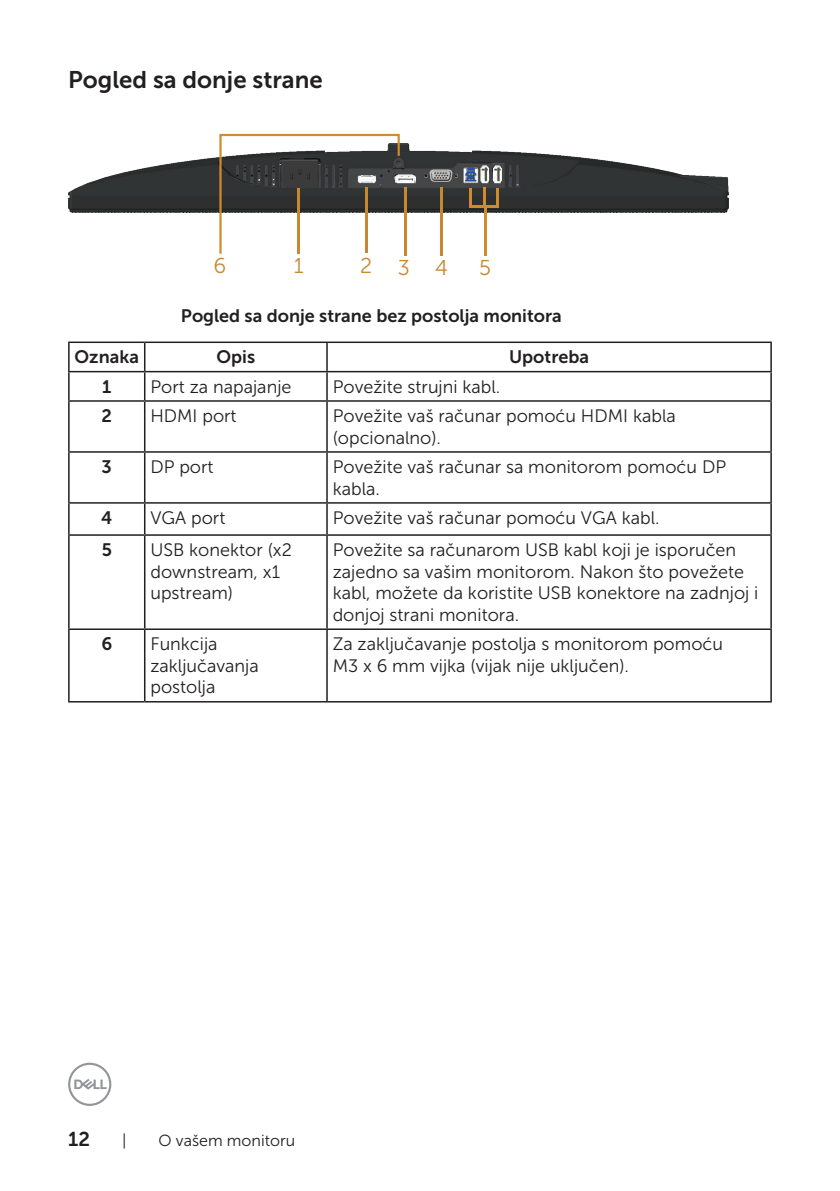
<style>
.page{position:relative;width:840px;height:1191px;background:#fff}
.page>*{position:absolute;margin:0;border:0;box-sizing:border-box;transform-origin:0 0}
.Head_3{font:24px "Museo Sans For Dell 700";color:#231f20}
.t1{font:21.4px "Museo Sans For Dell 300";color:#c78830}
.t2{font:20px "Museo Sans For Dell 700";color:#231f20}
.text{font:18px/21.6px "Museo Sans For Dell 300";color:#231f20}
.text-2{font:18px "Museo Sans For Dell 700";color:#231f20}
.t3{font:16px "Museo Sans For Dell 300";color:#231f20}
</style>
<div class="page">
<svg style="left:68px;top:1062px;width:43px;height:44px"></svg>
<img style="left:68px;top:143px;width:660px;height:69px">
<hr style="left:404px;top:187px;width:2px;height:69px;background:#c88831">
<hr style="left:440px;top:187px;width:2px;height:69px;background:#c88831">
<hr style="left:483px;top:206px;width:3px;height:50px;background:#cf8b2e">
<hr style="left:469px;top:205px;width:29px;height:2px;background:#cf8b2e">
<svg style="left:483px;top:187px;width:2px;height:18px"></svg>
<svg style="left:496px;top:188px;width:2px;height:17px"></svg>
<svg style="left:469px;top:188px;width:2px;height:17px"></svg>
<svg style="left:218px;top:133px;width:182px;height:121px"></svg>
<hr style="left:68px;top:341px;width:77px;height:2px;background:#231f20">
<hr style="left:68px;top:343px;width:2px;height:28px;background:#231f20">
<hr style="left:145px;top:341px;width:182px;height:2px;background:#231f20">
<hr style="left:327px;top:341px;width:444px;height:2px;background:#231f20">
<hr style="left:68px;top:371px;width:77px;height:1px;background:#231f20">
<hr style="left:68px;top:372px;width:2px;height:28px;background:#231f20">
<hr style="left:145px;top:371px;width:182px;height:1px;background:#231f20">
<svg style="left:144px;top:343px;width:1px;height:57px"></svg>
<hr style="left:327px;top:371px;width:444px;height:1px;background:#231f20">
<svg style="left:326px;top:343px;width:1px;height:57px"></svg>
<svg style="left:770px;top:343px;width:1px;height:57px"></svg>
<hr style="left:68px;top:400px;width:77px;height:2px;background:#231f20">
<hr style="left:68px;top:402px;width:2px;height:49px;background:#231f20">
<hr style="left:145px;top:400px;width:182px;height:2px;background:#231f20">
<hr style="left:144px;top:402px;width:1px;height:49px;background:#231f20">
<hr style="left:327px;top:400px;width:444px;height:2px;background:#231f20">
<hr style="left:326px;top:402px;width:1px;height:49px;background:#231f20">
<hr style="left:770px;top:402px;width:1px;height:49px;background:#231f20">
<hr style="left:68px;top:451px;width:77px;height:2px;background:#231f20">
<hr style="left:68px;top:453px;width:2px;height:49px;background:#231f20">
<hr style="left:145px;top:451px;width:182px;height:2px;background:#231f20">
<hr style="left:144px;top:453px;width:1px;height:49px;background:#231f20">
<hr style="left:327px;top:451px;width:444px;height:2px;background:#231f20">
<hr style="left:326px;top:453px;width:1px;height:49px;background:#231f20">
<hr style="left:770px;top:453px;width:1px;height:49px;background:#231f20">
<hr style="left:68px;top:503px;width:2px;height:31px;background:#231f20">
<hr style="left:145px;top:502px;width:182px;height:1px;background:#231f20">
<hr style="left:144px;top:503px;width:1px;height:31px;background:#231f20">
<hr style="left:327px;top:502px;width:444px;height:1px;background:#231f20">
<hr style="left:326px;top:503px;width:1px;height:31px;background:#231f20">
<hr style="left:770px;top:503px;width:1px;height:31px;background:#231f20">
<hr style="left:68px;top:536px;width:2px;height:92px;background:#231f20">
<hr style="left:144px;top:536px;width:1px;height:92px;background:#231f20">
<hr style="left:326px;top:536px;width:1px;height:92px;background:#231f20">
<hr style="left:770px;top:536px;width:1px;height:92px;background:#231f20">
<hr style="left:68px;top:630px;width:2px;height:71px;background:#231f20">
<hr style="left:144px;top:630px;width:1px;height:71px;background:#231f20">
<hr style="left:326px;top:630px;width:1px;height:71px;background:#231f20">
<hr style="left:770px;top:630px;width:1px;height:71px;background:#231f20">
<hr style="left:68px;top:502px;width:77px;height:1px;background:#231f20">
<hr style="left:68px;top:534px;width:77px;height:2px;background:#231f20">
<hr style="left:68px;top:628px;width:77px;height:2px;background:#231f20">
<hr style="left:145px;top:534px;width:182px;height:2px;background:#231f20">
<hr style="left:145px;top:628px;width:182px;height:2px;background:#231f20">
<hr style="left:68px;top:701px;width:77px;height:1px;background:#231f20">
<hr style="left:327px;top:534px;width:444px;height:2px;background:#231f20">
<hr style="left:327px;top:628px;width:444px;height:2px;background:#231f20">
<hr style="left:145px;top:701px;width:182px;height:1px;background:#231f20">
<hr style="left:327px;top:701px;width:444px;height:1px;background:#231f20">
<p class="Head_3" style="left:68px;top:67px;width:256px">Pogled sa donje strane</p>
<p class="t1" style="left:213px;top:254px;width:14px">6</p>
<p class="t1" style="left:293px;top:254px;width:11px">1</p>
<p class="t1" style="left:360px;top:256px;width:89px">234</p>
<p class="t1" style="left:479px;top:256px;width:13px">5</p>
<p class="text-2" style="left:181px;top:305px;width:382px">Pogled sa donje strane bez postolja monitora</p>
<p class="text-2" style="left:75px;top:347px;width:66px">Oznaka</p>
<p class="text-2" style="left:216px;top:347px;width:40px">Opis</p>
<p class="text-2" style="left:509px;top:347px;width:81px">Upotreba</p>
<p class="text-2" style="left:102px;top:376px;width:11px">1</p>
<p class="text" style="left:150px;top:376px;width:142px">Port za napajanje</p>
<p class="text" style="left:332px;top:376px;width:169px">Povežite strujni kabl.</p>
<p class="text-2" style="left:101px;top:406px;width:12px">2</p>
<p class="text" style="left:150px;top:405px;width:88px">HDMI port</p>
<p class="text" style="left:332px;top:405px;width:344px">Povežite vaš računar pomoću HDMI kabla (opcionalno).</p>
<p class="text-2" style="left:102px;top:457px;width:12px">3</p>
<p class="text" style="left:150px;top:456px;width:65px">DP port</p>
<p class="text" style="left:332px;top:456px;width:394px">Povežite vaš računar sa monitorom pomoću DP kabla.</p>
<p class="text-2" style="left:101px;top:507px;width:13px">4</p>
<p class="text" style="left:150px;top:507px;width:76px">VGA port</p>
<p class="text" style="left:332px;top:507px;width:328px">Povežite vaš računar pomoću VGA kabl.</p>
<p class="text-2" style="left:102px;top:540px;width:12px">5</p>
<p class="text" style="left:150px;top:539px;width:143px">USB konektor (x2 downstream, x1 upstream)</p>
<p class="text" style="left:332px;top:539px;width:427px">Povežite sa računarom USB kabl koji je isporučen zajedno sa vašim monitorom. Nakon što povežete kabl, možete da koristite USB konektore na zadnjoj i donjoj strani monitora.</p>
<p class="text-2" style="left:101px;top:634px;width:12px">6</p>
<p class="text" style="left:150px;top:633px;width:110px">Funkcija zaključavanja postolja</p>
<p class="text" style="left:332px;top:633px;width:391px">Za zaključavanje postolja s monitorom pomoću<br>M3 x 6 mm vijka (vijak nije uključen).</p>
<p class="t2" style="left:68px;top:1127px;width:23px">12</p>
<p class="t3" style="left:122px;top:1131px;width:6px">|</p>
<p class="t3" style="left:158px;top:1131px;width:138px">O vašem monitoru</p>
</div>
